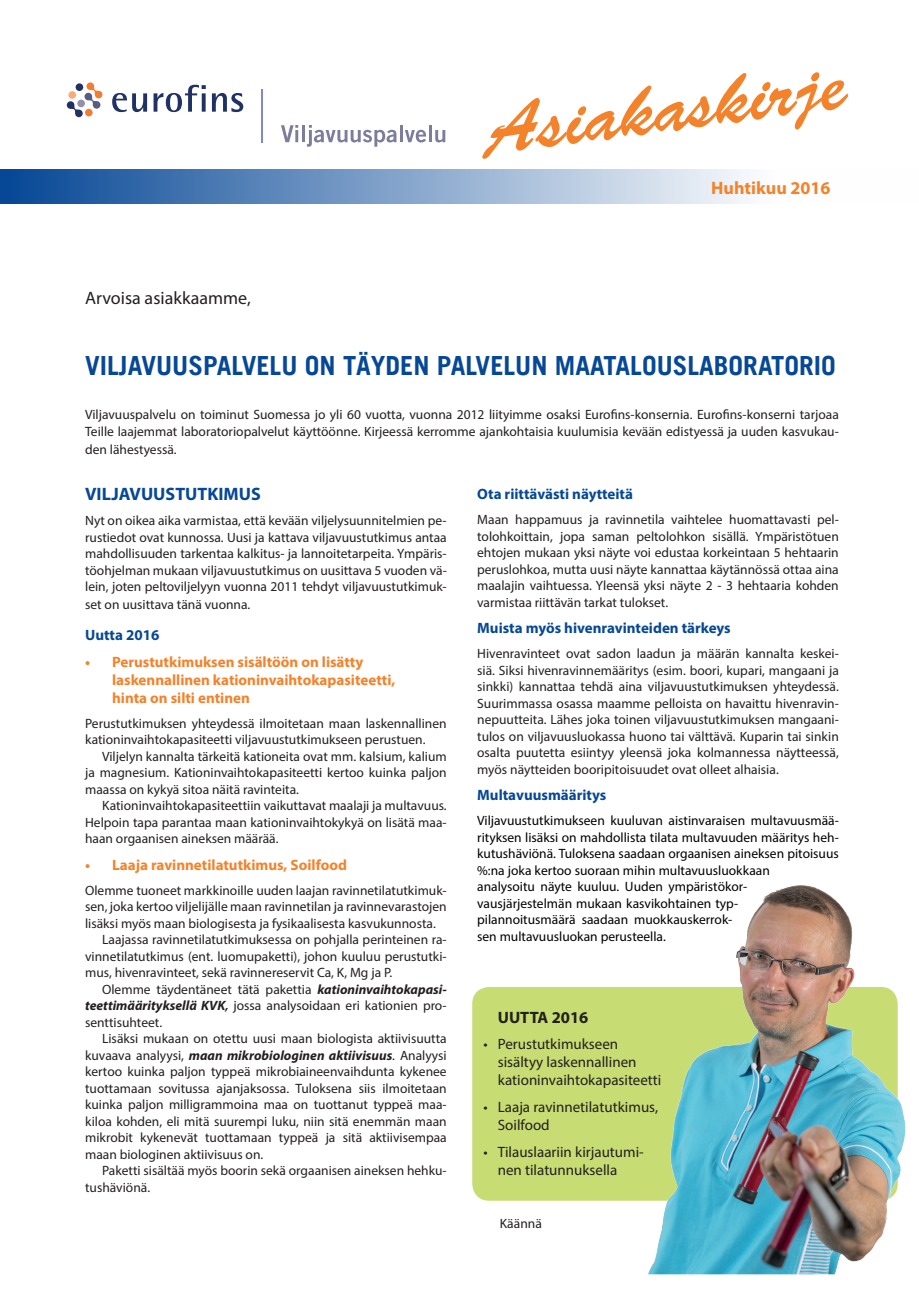
<style>
.page{position:relative;width:919px;height:1289px;background:#fff}
.page>*{position:absolute;margin:0;border:0;box-sizing:border-box;transform-origin:0 0}
.t1{font:72px "Brush Script Std";color:#f4822b}
.t2{font:700 26.4px "Trade Gothic LT";color:#074896}
.t3{font:18px "Myriad Pro";color:#231f20}
.t4{font:700 18px "Myriad Pro";color:#074896}
.t5{font:700 18px "Myriad Pro";color:#f4822b}
.t6{font:700 16.5px "Myriad Pro";color:#231f20}
.t7{font:15px/18px "Myriad Pro";color:#231f20}
.t8{font:700 15px/18px "Myriad Pro";color:#f4822b}
.t9{font:700 15px "Myriad Pro";color:#074896}
.t10{font:13.5px/16.5px "Myriad Pro";color:#231f20;text-align:justify}
.t11{font:13.5px/16.5px "Myriad Pro";color:#000001}
.t12{font:italic 700 13.5px "Myriad Pro";color:#231f20}
.s1{font-weight:700;font-style:italic}
.s2{font-weight:600;font-style:italic}
.s3{font-weight:400;font-style:normal}
</style>
<div class="page">
<div style="left:0;top:170px;width:918px;height:34px;background:linear-gradient(to right,#0a4a97,#fff)"></div>
<svg style="left:67px;top:82px;width:35px;height:35px"></svg>
<div style="left:85px;top:109px;width:8px;height:7px;background:#f47c31;border-radius:50%"></div>
<div style="left:68px;top:91px;width:8px;height:8px;background:#f9ab78;border-radius:50%"></div>
<div style="left:76px;top:83px;width:7px;height:8px;background:#203265;border-radius:50%"></div>
<svg style="left:112px;top:93px;width:35px;height:19px"></svg>
<svg style="left:153px;top:85px;width:53px;height:27px"></svg>
<svg style="left:202px;top:93px;width:4px;height:19px"></svg>
<svg style="left:212px;top:93px;width:31px;height:19px"></svg>
<hr style="left:261px;top:89px;width:1px;height:53px;background:#7e8bc0">
<svg style="left:281px;top:125px;width:17px;height:17px"></svg>
<hr style="left:302px;top:125px;width:3px;height:17px;background:#7d7c9d">
<svg style="left:307px;top:125px;width:119px;height:22px"></svg>
<hr style="left:429px;top:125px;width:3px;height:17px;background:#7d7c9d">
<svg style="left:435px;top:130px;width:10px;height:12px"></svg>
<div style="left:472px;top:986px;width:425px;height:214px;background:#c7dc72;border-radius:17px"></div>
<img style="left:645px;top:885px;width:261px;height:390px">
<h3 class="t3" style="left:85px;top:287px;width:167px">Arvoisa asiakkaamme,</h3>
<h1 class="t1" style="left:478px;top:93px;width:366px;rotate:-8deg">Asiakaskirje</h1>
<h3 class="t5" style="left:711px;top:176px;width:121px">Huhtikuu 2016</h3>
<h2 class="t2" style="left:85px;top:349px;width:752px">VILJAVUUSPALVELU ON TÄYDEN PALVELUN MAATALOUSLABORATORIO</h2>
<p class="t10" style="left:85px;top:406px;width:755px">Viljavuuspalvelu on toiminut Suomessa jo yli 60 vuotta, vuonna 2012 liityimme osaksi Eurofins-konsernia. Eurofins-konserni tarjoaa<br>Teille laajemmat laboratoriopalvelut käyttöönne. Kirjeessä kerromme ajankohtaisia kuulumisia kevään edistyessä ja uuden kasvukau-</p>
<p class="t10" style="left:85px;top:441px;width:93px">den lähestyessä.</p>
<h3 class="t4" style="left:85px;top:482px;width:177px">VILJAVUUSTUTKIMUS</h3>
<p class="t10" style="left:85px;top:512px;width:363px">Nyt on oikea aika varmistaa, että kevään viljelysuunnitelmien pe&shy;rustiedot ovat kunnossa. Uusi ja kattava viljavuustutkimus antaa mahdollisuuden tarkentaa kalkitus- ja lannoitetarpeita. Ympäris&shy;töohjelman mukaan viljavuustutkimus on uusittava 5 vuoden vä&shy;lein, joten peltoviljelyyn vuonna 2011 tehdyt viljavuustutkimuk-</p>
<p class="t10" style="left:85px;top:596px;width:167px">set on uusittava tänä vuonna.</p>
<p class="t9" style="left:85px;top:625px;width:76px">Uutta 2016</p>
<p class="t8" style="left:112px;top:652px;width:285px;text-indent:-27px">• Perustutkimuksen sisältöön on lisätty laskennallinen kationinvaihtokapasiteetti, hinta on silti entinen</p>
<p class="t10" style="left:85px;top:714px;width:363px">Perustutkimuksen yhteydessä ilmoitetaan maan laskennallinen kationinvaihtokapasiteetti viljavuustutkimukseen perustuen.</p>
<p class="t10" style="left:85px;top:747px;width:363px;text-indent:17px">Viljelyn kannalta tärkeitä kationeita ovat mm. kalsium, kalium ja magnesium. Kationinvaihtokapasiteetti kertoo kuinka paljon maassa on kykyä sitoa näitä ravinteita.</p>
<p class="t10" style="left:85px;top:797px;width:363px;text-indent:17px">Kationinvaihtokapasiteettiin vaikuttavat maalaji ja multavuus.<br>Helpoin tapa parantaa maan kationinvaihtokykyä on lisätä maa&shy;haan orgaanisen aineksen määrää.</p>
<p class="t8" style="left:85px;top:855px;width:263px">• Laaja ravinnetilatutkimus, Soilfood</p>
<p class="t10" style="left:85px;top:881px;width:363px">Olemme tuoneet markkinoille uuden laajan ravinnetilatutkimuk-</p>
<p class="t10" style="left:85px;top:898px;width:363px">sen, joka kertoo viljelijälle maan ravinnetilan ja ravinnevarastojen</p>
<p class="t10" style="left:85px;top:914px;width:352px">lisäksi myös maan biologisesta ja fysikaalisesta kasvukunnosta.</p>
<p class="t10" style="left:102px;top:931px;width:346px">Laajassa ravinnetilatutkimuksessa on pohjalla perinteinen ra-</p>
<p class="t10" style="left:85px;top:947px;width:363px">vinnetilatutkimus (ent. luomupaketti), johon kuuluu perustutki-</p>
<p class="t10" style="left:85px;top:964px;width:308px">mus, hivenravinteet, sekä ravinnereservit Ca, K, Mg ja P.</p>
<p class="t10" style="left:102px;top:980px;width:346px">Olemme täydentäneet tätä pakettia <span class="s1">kationinvaihtokapasi-</span></p>
<p class="t10" style="left:85px;top:997px;width:363px"><span class="s1">teettimäärityksellä KVK</span><span class="s2">,</span> jossa analysoidaan eri kationien pro-</p>
<p class="t10" style="left:85px;top:1013px;width:79px">senttisuhteet.</p>
<p class="t10" style="left:102px;top:1030px;width:346px">Lisäksi mukaan on otettu uusi maan biologista aktiivisuutta</p>
<p class="t12" style="left:85px;top:1046px;width:363px"><span class="s3">kuvaava analyysi,</span> maan mikrobiologinen aktiivisuus<span class="s3">. Analyysi</span></p>
<p class="t10" style="left:85px;top:1063px;width:363px">kertoo kuinka paljon typpeä mikrobiaineenvaihdunta kykenee</p>
<p class="t10" style="left:85px;top:1079px;width:363px">tuottamaan sovitussa ajanjaksossa. Tuloksena siis ilmoitetaan</p>
<p class="t10" style="left:85px;top:1096px;width:363px">kuinka paljon milligrammoina maa on tuottanut typpeä maa-</p>
<p class="t10" style="left:85px;top:1112px;width:363px">kiloa kohden, eli mitä suurempi luku, niin sitä enemmän maan</p>
<p class="t10" style="left:85px;top:1129px;width:363px">mikrobit kykenevät tuottamaan typpeä ja sitä aktiivisempaa</p>
<p class="t10" style="left:85px;top:1145px;width:180px">maan biologinen aktiivisuus on.</p>
<p class="t10" style="left:102px;top:1162px;width:346px">Paketti sisältää myös boorin sekä orgaanisen aineksen hehku-</p>
<p class="t10" style="left:85px;top:1178px;width:67px">tushäviönä.</p>
<p class="t9" style="left:477px;top:484px;width:157px">Ota riittävästi näytteitä</p>
<p class="t10" style="left:477px;top:511px;width:363px">Maan happamuus ja ravinnetila vaihtelee huomattavasti pel&shy;tolohkoittain, jopa saman peltolohkon sisällä. Ympäristötuen ehtojen mukaan yksi näyte voi edustaa korkeintaan 5 hehtaarin peruslohkoa, mutta uusi näyte kannattaa käytännössä ottaa aina maalajin vaihtuessa. Yleensä yksi näyte 2 - 3 hehtaaria kohden varmistaa riittävän tarkat tulokset.</p>
<p class="t9" style="left:477px;top:618px;width:255px">Muista myös hivenravinteiden tärkeys</p>
<p class="t10" style="left:477px;top:645px;width:363px">Hivenravinteet ovat sadon laadun ja määrän kannalta keskei&shy;siä. Siksi hivenravinnemääritys (esim. boori, kupari, mangaani ja sinkki) kannattaa tehdä aina viljavuustutkimuksen yhteydessä.<br>Suurimmassa osassa maamme pelloista on havaittu hivenravin&shy;nepuutteita. Lähes joka toinen viljavuustutkimuksen mangaani&shy;tulos on viljavuusluokassa huono tai välttävä. Kuparin tai sinkin osalta puutetta esiintyy yleensä joka kolmannessa näytteessä, myös näytteiden booripitoisuudet ovat olleet alhaisia.</p>
<p class="t9" style="left:477px;top:785px;width:130px">Multavuusmääritys</p>
<p class="t11" style="left:477px;top:812px;width:363px">Viljavuustutkimukseen kuuluvan aistinvaraisen multavuusmää&shy;rityksen lisäksi on mahdollista tilata multavuuden määritys heh&shy;kutushäviönä. Tuloksena saadaan orgaanisen aineksen pitoisuus %:na joka kertoo suoraan mihin multavuusluokkaan<br>analysoitu näyte kuuluu. Uuden ympäristökor&shy;vausjärjestelmän mukaan kasvikohtainen typ&shy;pilannoitusmäärä saadaan muokkauskerrok-<br>sen multavuusluokan perusteella.</p>
<p class="t6" style="left:497px;top:1006px;width:92px">UUTTA 2016</p>
<p class="t7" style="left:497px;top:1035px;width:165px;text-indent:-14px">• Perustutkimukseen sisältyy laskennallinen kationinvaihtokapasiteetti</p>
<p class="t7" style="left:497px;top:1097px;width:162px;text-indent:-14px">• Laaja ravinnetilatutkimus,<br>Soilfood</p>
<p class="t7" style="left:497px;top:1142px;width:147px;text-indent:-14px">• Tilauslaariin kirjautumi&shy;nen tilatunnuksella</p>
<p class="t10" style="left:499px;top:1214px;width:44px">Käännä</p>
</div>
